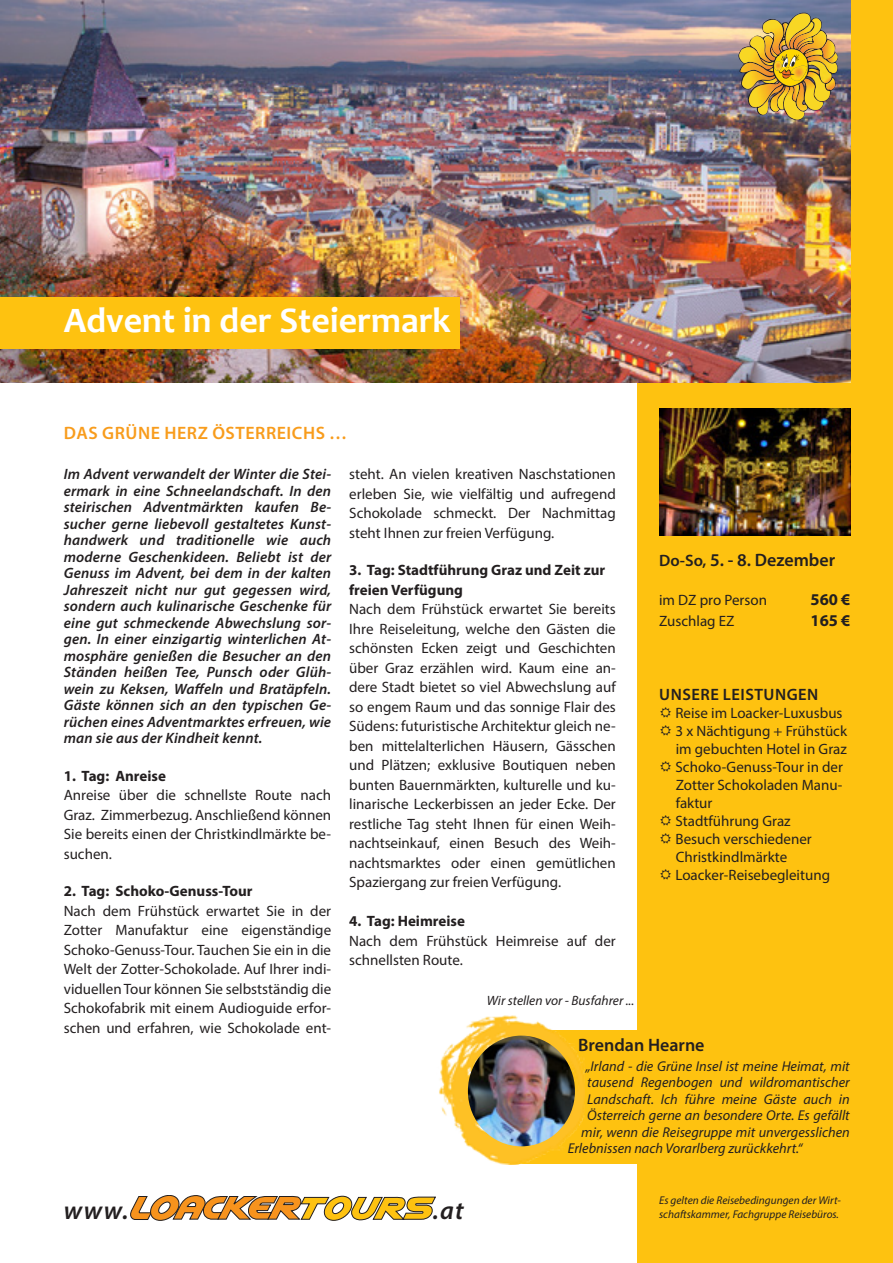
<style>
.page{position:relative;width:893px;height:1263px;background:#fff}
.page>*{position:absolute;margin:0;border:0;box-sizing:border-box;transform-origin:0 0}
.Hauptüberschrift_1{font:700 36px "Candara";color:#fff}
.t1{font:italic 600 25.5px "Myriad Pro";color:#231f20}
.t2{font:600 18px "Myriad Pro";color:#231f20}
.t3{font:600 18px "Myriad Pro";letter-spacing:.03em;color:#f89c1c}
.t4{font:600 16.5px "Myriad Pro";letter-spacing:.03em;color:#231f20}
.t5{font:700 16.5px "Myriad Pro";color:#231f20}
.t6{font:15px/19.5px "Myriad Pro";color:#231f20;text-align:justify}
.t7{font:italic 600 15px/16.5px "Myriad Pro";letter-spacing:.01em;color:#231f20;text-align:justify}
.t8{font:700 15px/19.5px "Myriad Pro";color:#231f20}
.Hauptüberschrift_1-2{font:italic 14.25px "Myriad Pro";color:#231f20}
.t9{font:italic 13.5px "Myriad Pro";color:#231f20}
.t10{font:italic 11.25px/13.5px "Myriad Pro";color:#231f20}
.s1{font-size:16.5px}
</style>
<div class="page">
<div style="left:638px;top:0;width:255px;height:1263px;background:#fec210"></div>
<img style="left:0;top:0;width:850px;height:383px">
<svg style="left:130px;top:1195px;width:306px;height:26px"></svg>
<div style="left:0;top:298px;width:459px;height:51px;background:#fec210"></div>
<img style="left:659px;top:408px;width:191px;height:128px">
<img style="left:738px;top:13px;width:100px;height:107px">
<div style="left:510px;top:1030px;width:357px;height:134px;background:#fec210"></div>
<img style="left:439px;top:1015px;width:145px;height:149px">
<img style="left:468px;top:1035px;width:107px;height:111px">
<p class="Hauptüberschrift_1" style="left:64px;top:298px;width:389px">Advent in der Steiermark</p>
<p class="t3" style="left:64px;top:421px;width:285px">DAS GRÜNE HERZ ÖSTERREICHS …</p>
<p class="t7" style="left:64px;top:465px;width:269px">Im Advent verwandelt der Winter die Stei&shy;ermark in eine Schneelandschaft. In den steirischen Adventmärkten kaufen Be&shy;sucher gerne liebevoll gestaltetes Kunst&shy;handwerk und traditionelle wie auch moderne Geschenkideen. Beliebt ist der Genuss im Advent, bei dem in der kalten Jahreszeit nicht nur gut gegessen wird, sondern auch kulinarische Geschenke für eine gut schmeckende Abwechslung sor&shy;gen. In einer einzigartig winterlichen At&shy;mosphäre genießen die Besucher an den Ständen heißen Tee, Punsch oder Glüh&shy;wein zu Keksen, Waffeln und Bratäpfeln.<br>Gäste können sich an den typischen Ge&shy;rüchen eines Adventmarktes erfreuen, wie man sie aus der Kindheit kennt.</p>
<p class="t8" style="left:64px;top:765px;width:104px">1. Tag: Anreise</p>
<p class="t6" style="left:64px;top:785px;width:269px">Anreise über die schnellste Route nach Graz. Zimmerbezug. Anschließend können Sie bereits einen der Christkindlmärkte be&shy;suchen.</p>
<p class="t8" style="left:64px;top:881px;width:190px">2. Tag: Schoko-Genuss-Tour</p>
<p class="t6" style="left:64px;top:900px;width:269px">Nach dem Frühstück erwartet Sie in der Zotter Manufaktur eine eigenständige Schoko-Genuss-Tour. Tauchen Sie ein in die Welt der Zotter-Schokolade. Auf Ihrer indi&shy;viduellen Tour können Sie selbstständig die Schokofabrik mit einem Audioguide erfor&shy;schen und erfahren, wie Schokolade ent-</p>
<p class="t6" style="left:349px;top:464px;width:268px">steht. An vielen kreativen Naschstationen erleben Sie, wie vielfältig und aufregend Schokolade schmeckt. Der Nachmittag steht Ihnen zur freien Verfügung.</p>
<p class="t8" style="left:349px;top:560px;width:257px">3. Tag: Stadtführung Graz und Zeit zur freien Verfügung</p>
<p class="t6" style="left:349px;top:599px;width:268px">Nach dem Frühstück erwartet Sie bereits Ihre Reiseleitung, welche den Gästen die schönsten Ecken zeigt und Geschichten über Graz erzählen wird. Kaum eine an&shy;dere Stadt bietet so viel Abwechslung auf so engem Raum und das sonnige Flair des Südens: futuristische Architektur gleich ne&shy;ben mittelalterlichen Häusern, Gässchen und Plätzen; exklusive Boutiquen neben bunten Bauernmärkten, kulturelle und ku&shy;linarische Leckerbissen an jeder Ecke. Der restliche Tag steht Ihnen für einen Weih&shy;nachtseinkauf, einen Besuch des Weih&shy;nachtsmarktes oder einen gemütlichen Spaziergang zur freien Verfügung.</p>
<p class="t8" style="left:349px;top:911px;width:117px">4. Tag: Heimreise</p>
<p class="t6" style="left:349px;top:930px;width:268px">Nach dem Frühstück Heimreise auf der schnellsten Route.</p>
<p class="t2" style="left:659px;top:549px;width:178px"><span class="s1">Do-So,</span> 5. - 8. Dezember</p>
<p class="t6" style="left:659px;top:590px;width:109px">im DZ pro Person</p>
<p class="t5" style="left:810px;top:589px;width:41px">560 €</p>
<p class="t6" style="left:659px;top:611px;width:77px">Zuschlag EZ</p>
<p class="t5" style="left:810px;top:610px;width:41px">165 €</p>
<p class="t4" style="left:659px;top:684px;width:161px">UNSERE LEISTUNGEN</p>
<p class="t6" style="left:675px;top:703px;width:169px">Reise im Loacker-Luxusbus</p>
<p class="t6" style="left:675px;top:721px;width:173px">3 x Nächtigung + Frühstück</p>
<p class="t6" style="left:676px;top:739px;width:173px">im gebuchten Hotel in Graz</p>
<p class="t6" style="left:675px;top:757px;width:169px">Schoko-Genuss-Tour in der</p>
<p class="t6" style="left:676px;top:775px;width:168px">Zotter Schokoladen Manu-</p>
<p class="t6" style="left:676px;top:793px;width:38px">faktur</p>
<p class="t6" style="left:675px;top:811px;width:117px">Stadtführung Graz</p>
<p class="t6" style="left:675px;top:829px;width:138px">Besuch verschiedener</p>
<p class="t6" style="left:676px;top:847px;width:113px">Christkindlmärkte</p>
<p class="t6" style="left:675px;top:865px;width:156px">Loacker-Reisebegleitung</p>
<p class="t9" style="left:487px;top:992px;width:149px">Wir stellen vor - Busfahrer ...</p>
<p class="t2" style="left:578px;top:1034px;width:128px">Brendan Hearne</p>
<p class="Hauptüberschrift_1-2" style="left:586px;top:1057px;width:265px">„Irland - die Grüne Insel ist meine Heimat, mit</p>
<p class="Hauptüberschrift_1-2" style="left:587px;top:1074px;width:264px">tausend Regenbogen und wildromantischer</p>
<p class="Hauptüberschrift_1-2" style="left:587px;top:1090px;width:264px">Landschaft. Ich führe meine Gäste auch in</p>
<p class="Hauptüberschrift_1-2" style="left:587px;top:1107px;width:264px">Österreich gerne an besondere Orte. Es gefällt</p>
<p class="Hauptüberschrift_1-2" style="left:581px;top:1123px;width:270px">mir, wenn die Reisegruppe mit unvergesslichen</p>
<p class="Hauptüberschrift_1-2" style="left:568px;top:1140px;width:236px">Erlebnissen nach Vorarlberg zurückkehrt.“</p>
<p class="t1" style="left:64px;top:1194px;width:66px">www.</p>
<p class="t1" style="left:433px;top:1194px;width:32px">.at</p>
<p class="t10" style="left:659px;top:1193px;width:183px">Es gelten die Reisebedingungen der Wirt&shy;schaftskammer, Fachgruppe Reisebüros.</p>
</div>
